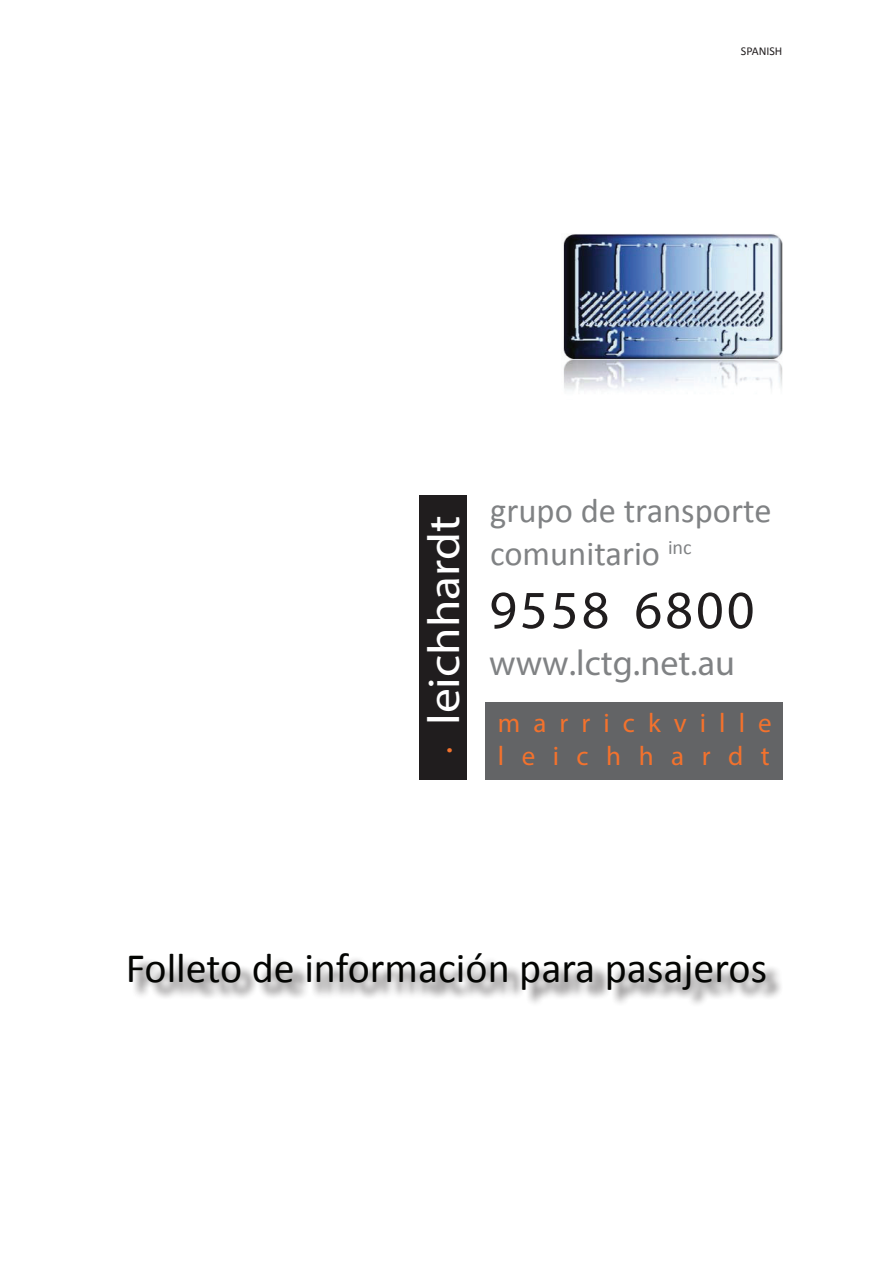
<style>
.page{position:relative;width:893px;height:1263px;background:#fff}
.page>*{position:absolute;margin:0;border:0;box-sizing:border-box;transform-origin:0 0}
.t1{font:54px "Bimini Normal";letter-spacing:.055em;color:#201d1e}
.t2{font:45px "Bimini Normal";color:#fff;scale:1.1 1}
.t3{font:42px "Calibri";color:#040503}
.t4{font:36px "Bimini Normal";color:#808284}
.t5{font:34.5px/43.5px "Calibri";color:#808284}
.t6{font:27px/33px "Bimini Normal";letter-spacing:.485em;color:#f3722d}
.t7{font:12px "Calibri";color:#231f20}
.s1{font-size:36px;color:#f3722d}
</style>
<div class="page">
<img style="left:563px;top:234px;width:220px;height:157px">
<div style="left:485px;top:702px;width:298px;height:77px;background:#636466"></div>
<div style="left:419px;top:495px;width:48px;height:284px;background:#201d1e"></div>
<div style="left:131px;top:955px;width:653px;height:52px;background:#231f20;opacity:.75"></div>
<p class="t7" style="left:741px;top:43px;width:43px">SPANISH</p>
<p class="t2" style="left:416px;top:753px;width:218px;rotate:-90deg"><span class="s1">·</span> leichhardt</p>
<p class="t5" style="left:490px;top:489px;width:283px">grupo de transporte comunitario <sup>inc</sup></p>
<p class="t1" style="left:489px;top:577px;width:267px">9558 6800</p>
<p class="t4" style="left:489px;top:640px;width:247px">www.lctg.net.au</p>
<p class="t6" style="left:498px;top:706px;width:276px">marrickville leichhardt</p>
<p class="t3" style="left:126px;top:941px;width:643px">Folleto de información para pasajeros</p>
</div>
